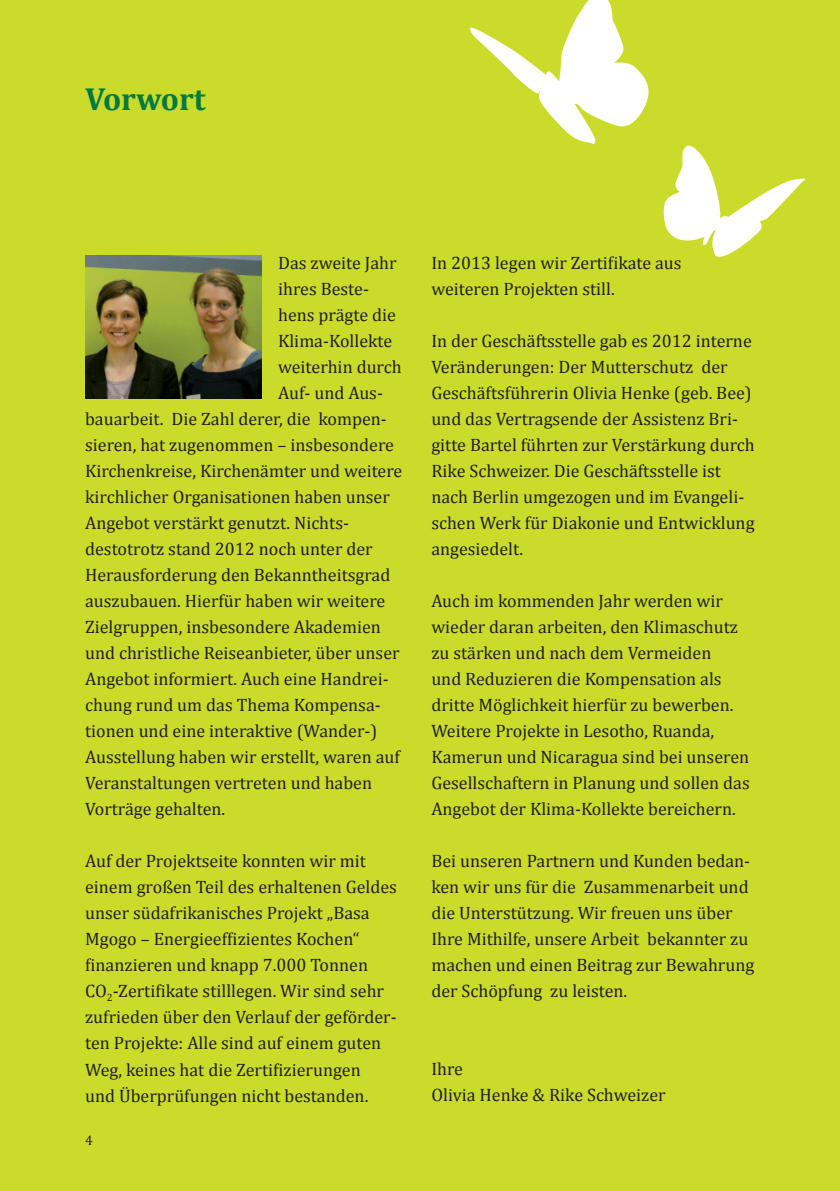
<style>
.page{position:relative;width:840px;height:1191px;background:#fff}
.page>*{position:absolute;margin:0;border:0;box-sizing:border-box;transform-origin:0 0}
.t1{font:700 32px "Cambria";color:#007942}
.t2{font:18px/26px "Cambria";color:#231f20}
.t3{font:14px "Cambria";color:#231f20}
</style>
<div class="page">
<div style="left:0;top:0;width:839px;height:1191px;background:#cadb2a"></div>
<svg style="left:470px;top:0;width:335px;height:257px"></svg>
<img style="left:85px;top:255px;width:176px;height:143px">
<h1 class="t1" style="left:85px;top:80px;width:122px">Vorwort</h1>
<p class="t2" style="left:278px;top:250px;width:120px">Das zweite Jahr</p>
<p class="t2" style="left:278px;top:276px;width:92px">ihres Beste-</p>
<p class="t2" style="left:278px;top:302px;width:119px">hens prägte die</p>
<p class="t2" style="left:278px;top:328px;width:116px">Klima-Kollekte</p>
<p class="t2" style="left:278px;top:354px;width:125px">weiterhin durch</p>
<p class="t2" style="left:278px;top:380px;width:106px">Auf- und Aus-</p>
<p class="t2" style="left:85px;top:406px;width:303px">bauarbeit. Die Zahl derer, die kompen-</p>
<p class="t2" style="left:85px;top:432px;width:310px">sieren, hat zugenommen – insbesondere</p>
<p class="t2" style="left:85px;top:458px;width:318px">Kirchenkreise, Kirchenämter und weitere</p>
<p class="t2" style="left:85px;top:484px;width:306px">kirchlicher Organisationen haben unser</p>
<p class="t2" style="left:85px;top:510px;width:265px">Angebot verstärkt genutzt. Nichts-</p>
<p class="t2" style="left:85px;top:536px;width:289px">destotrotz stand 2012 noch unter der</p>
<p class="t2" style="left:85px;top:562px;width:306px">Herausforderung den Bekanntheitsgrad</p>
<p class="t2" style="left:85px;top:588px;width:301px">auszubauen. Hierfür haben wir weitere</p>
<p class="t2" style="left:85px;top:614px;width:297px">Zielgruppen, insbesondere Akademien</p>
<p class="t2" style="left:85px;top:640px;width:316px">und christliche Reiseanbieter, über unser</p>
<p class="t2" style="left:85px;top:666px;width:305px">Angebot informiert. Auch eine Handrei-</p>
<p class="t2" style="left:85px;top:692px;width:297px">chung rund um das Thema Kompensa-</p>
<p class="t2" style="left:85px;top:718px;width:293px">tionen und eine interaktive (Wander-)</p>
<p class="t2" style="left:85px;top:744px;width:316px">Ausstellung haben wir erstellt, waren auf</p>
<p class="t2" style="left:85px;top:770px;width:288px">Veranstaltungen vertreten und haben</p>
<p class="t2" style="left:85px;top:796px;width:142px">Vorträge gehalten.</p>
<p class="t2" style="left:85px;top:848px;width:313px">Auf der Projektseite konnten wir mit einem großen Teil des erhaltenen Geldes unser südafrikanisches Projekt „Basa Mgogo – Energieeffizientes Kochen“ finanzieren und knapp 7.000 Tonnen CO<sub>2</sub>-Zertifikate stilllegen. Wir sind sehr zufrieden über den Verlauf der geförder&shy;ten Projekte: Alle sind auf einem guten Weg, keines hat die Zertifizierungen<br>und Überprüfungen nicht bestanden.</p>
<p class="t3" style="left:85px;top:1132px;width:9px">4</p>
<p class="t2" style="left:431px;top:250px;width:252px">In 2013 legen wir Zertifikate aus weiteren Projekten still.</p>
<p class="t2" style="left:431px;top:328px;width:325px">In der Geschäftsstelle gab es 2012 interne Veränderungen: Der Mutterschutz der Geschäftsführerin Olivia Henke (geb. Bee) und das Vertragsende der Assistenz Bri&shy;gitte Bartel führten zur Verstärkung durch Rike Schweizer. Die Geschäftsstelle ist nach Berlin umgezogen und im Evangeli&shy;schen Werk für Diakonie und Entwicklung angesiedelt.</p>
<p class="t2" style="left:431px;top:588px;width:320px">Auch im kommenden Jahr werden wir wieder daran arbeiten, den Klimaschutz zu stärken und nach dem Vermeiden<br>und Reduzieren die Kompensation als dritte Möglichkeit hierfür zu bewerben.<br>Weitere Projekte in Lesotho, Ruanda, Kamerun und Nicaragua sind bei unseren Gesellschaftern in Planung und sollen das Angebot der Klima-Kollekte bereichern.</p>
<p class="t2" style="left:431px;top:848px;width:324px">Bei unseren Partnern und Kunden bedan&shy;ken wir uns für die Zusammenarbeit und die Unterstützung. Wir freuen uns über Ihre Mithilfe, unsere Arbeit bekannter zu machen und einen Beitrag zur Bewahrung der Schöpfung zu leisten.</p>
<p class="t2" style="left:431px;top:1056px;width:236px">Ihre<br>Olivia Henke &amp; Rike Schweizer</p>
</div>
